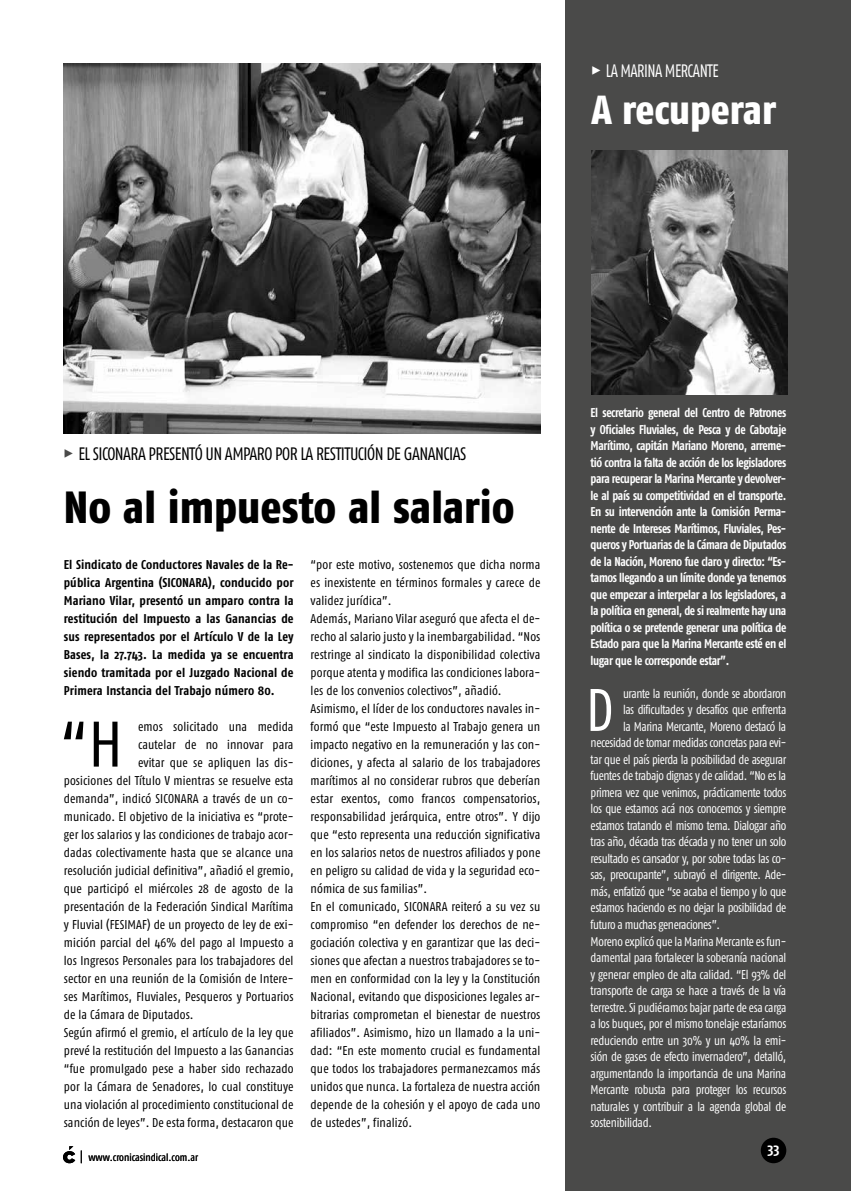
<style>
.page{position:relative;width:851px;height:1191px;background:#fff}
.page>*{position:absolute;margin:0;border:0;box-sizing:border-box;transform-origin:0 0}
.t1{font:64.2px "Fago Co";color:#000}
.t2{font:59.85px "Fago Co";color:#fff;scale:.95 1}
.t3{font:800 45px "Fago Co";color:#000}
.t4{font:800 40.5px "Fago Co";color:#fff}
.t5{font:18px "Fago Co Lf";letter-spacing:-.03em;color:#000;scale:.95 1}
.t6{font:18px "Fago Co Lf";letter-spacing:-.03em;color:#fff;scale:.88 1}
.t7{font:700 15px "Fago Co";color:#fff}
.t8{font:12.75px/18px "Fago Co";letter-spacing:.01em;color:#000}
.t9{font:12.75px "Fago Co";letter-spacing:-.03em;color:#fff;scale:.95 1}
.t10{font:700 12.75px/16.5px "Fago Co";letter-spacing:-.03em;color:#fff;text-align:justify;scale:.93 1}
.t11{font:700 12.75px/18px "Fago Co";letter-spacing:.01em;color:#000;text-align:justify}
.t12{font:10.5px "Fago Co";color:#000}
.s1{font-family:"Fago Co Extra Bold Caps Exp"}
.s2{font-family:"Fago Co Extra Bold Caps Exp";color:#4a4a49}
</style>
<div class="page">
<div style="left:566px;top:0;width:284px;height:1191px;background:#4a4a49"></div>
<div style="left:760px;top:1137px;width:26px;height:26px;background:#000;border-radius:50%"></div>
<svg style="left:63px;top:1146px;width:12px;height:17px"></svg>
<svg style="left:81px;top:1150px;width:1px;height:13px"></svg>
<img style="left:64px;top:64px;width:476px;height:369px">
<img style="left:591px;top:150px;width:196px;height:244px">
<h3 class="t6" style="left:591px;top:60px;width:146px"><span class="s1">%</span> LA MARINA MERCANTE</h3>
<h3 class="t4" style="left:591px;top:86px;width:186px">A recuperar</h3>
<h3 class="t5" style="left:64px;top:443px;width:425px"><span class="s2">%</span> EL SICONARA PRESENTÓ UN AMPARO POR LA RESTITUCIÓN DE GANANCIAS</h3>
<h3 class="t3" style="left:64px;top:481px;width:452px">No al impuesto al salario</h3>
<p class="t11" style="left:64px;top:555px;width:231px">El Sindicato de Conductores Navales de la Re&shy;pública Argentina (SICONARA), conducido por Mariano Vilar, presentó un amparo contra la restitución del Impuesto a las Ganancias de sus representados por el Artículo V de la Ley Bases, la 27.743. La medida ya se encuentra siendo tramitada por el Juzgado Nacional de Primera Instancia del Trabajo número 80.</p>
<h1 class="t1" style="left:60px;top:708px;width:64px">“H</h1>
<p class="t8" style="left:138px;top:717px;width:157px">emos solicitado una medida</p>
<p class="t8" style="left:310px;top:555px;width:231px">“por este motivo, sostenemos que dicha norma es inexistente en términos formales y carece de validez jurídica”.<br>Además, Mariano Vilar aseguró que afecta el de&shy;recho al salario justo y la inembargabilidad. “Nos restringe al sindicato la disponibilidad colectiva porque atenta y modifica las condiciones labora&shy;les de los convenios colectivos”, añadió.<br>Asimismo, el líder de los conductores navales in&shy;formó que “este Impuesto al Trabajo genera un impacto negativo en la remuneración y las con&shy;diciones, y afecta al salario de los trabajadores marítimos al no considerar rubros que deberían estar exentos, como francos compensatorios, responsabilidad jerárquica, entre otros”. Y dijo que “esto representa una reducción significativa en los salarios netos de nuestros afiliados y pone en peligro su calidad de vida y la seguridad eco&shy;nómica de sus familias”.<br>En el comunicado, SICONARA reiteró a su vez su compromiso “en defender los derechos de ne&shy;gociación colectiva y en garantizar que las deci&shy;siones que afectan a nuestros trabajadores se to&shy;men en conformidad con la ley y la Constitución Nacional, evitando que disposiciones legales ar&shy;bitrarias comprometan el bienestar de nuestros afiliados”. Asimismo, hizo un llamado a la uni&shy;dad: “En este momento crucial es fundamental que todos los trabajadores permanezcamos más unidos que nunca. La fortaleza de nuestra acción depende de la cohesión y el apoyo de cada uno de ustedes”, finalizó.</p>
<p class="t8" style="left:138px;top:735px;width:157px">cautelar de no innovar para</p>
<p class="t8" style="left:138px;top:753px;width:157px">evitar que se apliquen las dis-</p>
<p class="t8" style="left:64px;top:771px;width:231px">posiciones del Título V mientras se resuelve esta</p>
<p class="t8" style="left:64px;top:789px;width:231px">demanda”, indicó SICONARA a través de un co-</p>
<p class="t8" style="left:64px;top:807px;width:231px">municado. El objetivo de la iniciativa es “prote-</p>
<p class="t8" style="left:64px;top:825px;width:231px">ger los salarios y las condiciones de trabajo acor-</p>
<p class="t8" style="left:64px;top:843px;width:231px">dadas colectivamente hasta que se alcance una</p>
<p class="t8" style="left:64px;top:861px;width:231px">resolución judicial definitiva”, añadió el gremio,</p>
<p class="t8" style="left:64px;top:879px;width:231px">que participó el miércoles 28 de agosto de la</p>
<p class="t8" style="left:64px;top:897px;width:231px">presentación de la Federación Sindical Marítima</p>
<p class="t8" style="left:64px;top:915px;width:231px">y Fluvial (FESIMAF) de un proyecto de ley de exi-</p>
<p class="t8" style="left:64px;top:933px;width:231px">mición parcial del 46% del pago al Impuesto a</p>
<p class="t8" style="left:64px;top:951px;width:231px">los Ingresos Personales para los trabajadores del</p>
<p class="t8" style="left:64px;top:969px;width:231px">sector en una reunión de la Comisión de Intere-</p>
<p class="t8" style="left:64px;top:987px;width:231px">ses Marítimos, Fluviales, Pesqueros y Portuarios</p>
<p class="t8" style="left:64px;top:1005px;width:131px">de la Cámara de Diputados.</p>
<p class="t8" style="left:64px;top:1023px;width:231px">Según afirmó el gremio, el artículo de la ley que</p>
<p class="t8" style="left:64px;top:1041px;width:231px">prevé la restitución del Impuesto a las Ganancias</p>
<p class="t8" style="left:64px;top:1059px;width:231px">“fue promulgado pese a haber sido rechazado</p>
<p class="t8" style="left:64px;top:1077px;width:231px">por la Cámara de Senadores, lo cual constituye</p>
<p class="t8" style="left:64px;top:1095px;width:231px">una violación al procedimiento constitucional de</p>
<p class="t8" style="left:64px;top:1113px;width:231px">sanción de leyes”. De esta forma, destacaron que</p>
<p class="t12" style="left:88px;top:1151px;width:111px">www.cronicasindical.com.ar</p>
<p class="t10" style="left:590px;top:404px;width:212px">El secretario general del Centro de Patrones y Oficiales Fluviales, de Pesca y de Cabotaje Marítimo, capitán Mariano Moreno, arreme&shy;tió contra la falta de acción de los legisladores para recuperar la Marina Mercante y devolver&shy;le al país su competitividad en el transporte.<br>En su intervención ante la Comisión Perma&shy;nente de Intereses Marítimos, Fluviales, Pes&shy;queros y Portuarias de la Cámara de Diputados de la Nación, Moreno fue claro y directo: “Es&shy;tamos llegando a un límite donde ya tenemos que empezar a interpelar a los legisladores, a la política en general, de si realmente hay una política o se pretende generar una política de Estado para que la Marina Mercante esté en el lugar que le corresponde estar”.</p>
<h2 class="t2" style="left:586px;top:676px;width:31px">D</h2>
<p class="t9" style="left:623px;top:686px;width:173px">urante la reunión, donde se abordaron</p>
<p class="t9" style="left:623px;top:702px;width:173px">las dificultades y desafíos que enfrenta</p>
<p class="t9" style="left:623px;top:719px;width:173px">la Marina Mercante, Moreno destacó la</p>
<p class="t9" style="left:590px;top:735px;width:207px">necesidad de tomar medidas concretas para evi-</p>
<p class="t9" style="left:590px;top:752px;width:207px">tar que el país pierda la posibilidad de asegurar</p>
<p class="t9" style="left:590px;top:768px;width:207px">fuentes de trabajo dignas y de calidad. “No es la</p>
<p class="t9" style="left:590px;top:785px;width:207px">primera vez que venimos, prácticamente todos</p>
<p class="t9" style="left:590px;top:801px;width:207px">los que estamos acá nos conocemos y siempre</p>
<p class="t9" style="left:590px;top:818px;width:207px">estamos tratando el mismo tema. Dialogar año</p>
<p class="t9" style="left:590px;top:834px;width:207px">tras año, década tras década y no tener un solo</p>
<p class="t9" style="left:590px;top:851px;width:207px">resultado es cansador y, por sobre todas las co-</p>
<p class="t9" style="left:590px;top:867px;width:207px">sas, preocupante”, subrayó el dirigente. Ade-</p>
<p class="t9" style="left:590px;top:884px;width:207px">más, enfatizó que “se acaba el tiempo y lo que</p>
<p class="t9" style="left:590px;top:900px;width:207px">estamos haciendo es no dejar la posibilidad de</p>
<p class="t9" style="left:590px;top:917px;width:138px">futuro a muchas generaciones”.</p>
<p class="t9" style="left:590px;top:933px;width:207px">Moreno explicó que la Marina Mercante es fun-</p>
<p class="t9" style="left:590px;top:950px;width:207px">damental para fortalecer la soberanía nacional</p>
<p class="t9" style="left:590px;top:966px;width:207px">y generar empleo de alta calidad. “El 93% del</p>
<p class="t9" style="left:590px;top:983px;width:207px">transporte de carga se hace a través de la vía</p>
<p class="t9" style="left:590px;top:999px;width:207px">terrestre. Si pudiéramos bajar parte de esa carga</p>
<p class="t9" style="left:590px;top:1016px;width:207px">a los buques, por el mismo tonelaje estaríamos</p>
<p class="t9" style="left:590px;top:1032px;width:207px">reduciendo entre un 30% y un 40% la emi-</p>
<p class="t9" style="left:590px;top:1049px;width:207px">sión de gases de efecto invernadero”, detalló,</p>
<p class="t9" style="left:590px;top:1065px;width:207px">argumentando la importancia de una Marina</p>
<p class="t9" style="left:590px;top:1082px;width:207px">Mercante robusta para proteger los recursos</p>
<p class="t9" style="left:590px;top:1098px;width:207px">naturales y contribuir a la agenda global de</p>
<p class="t9" style="left:590px;top:1115px;width:66px">sostenibilidad.</p>
<p class="t7" style="left:767px;top:1140px;width:14px">33</p>
</div>
